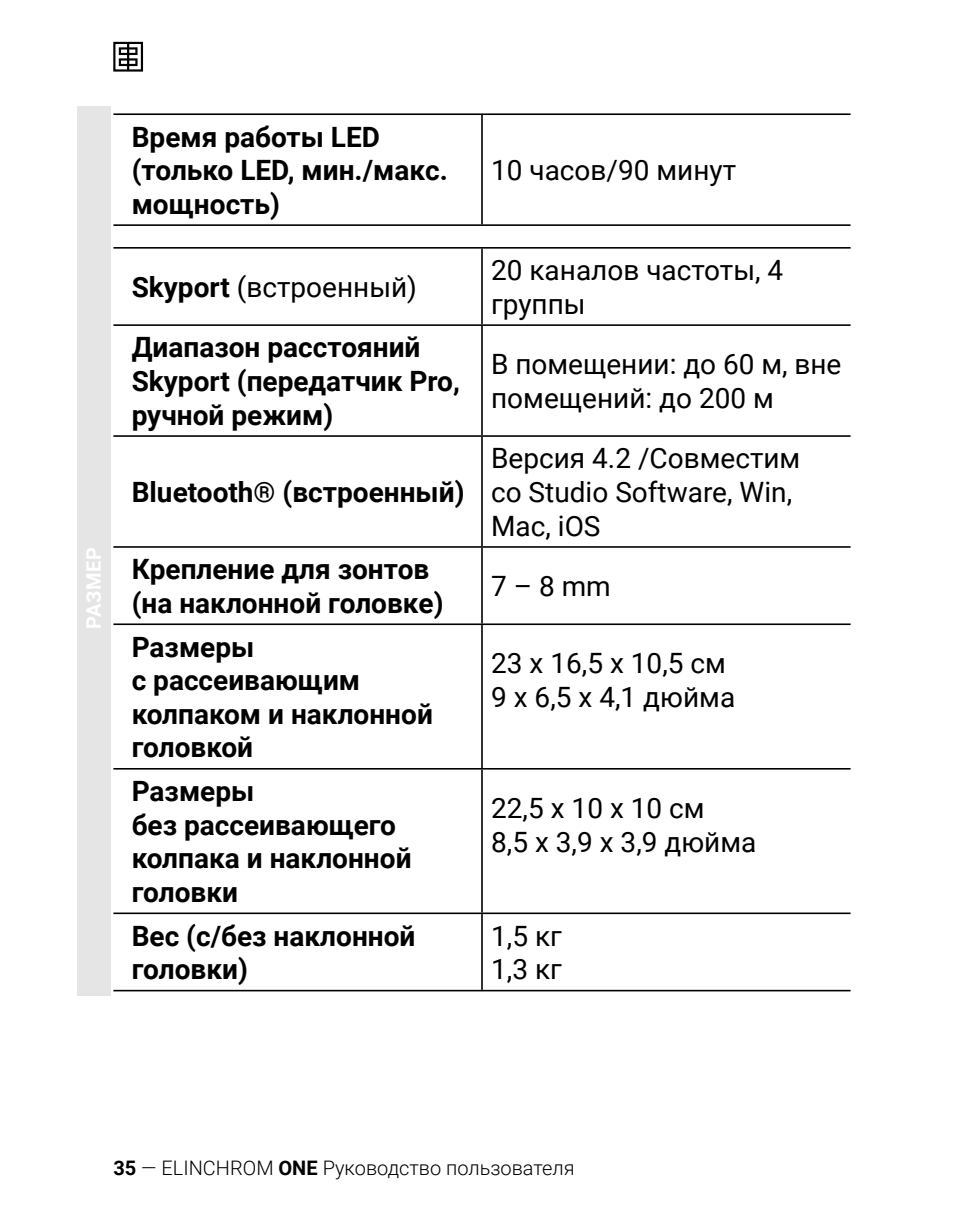
<style>
.page{position:relative;width:964px;height:1225px;background:#fff}
.page>*{position:absolute;margin:0;border:0;box-sizing:border-box;transform-origin:0 0}
.t1{font:700 28px/33.6px "Roboto";color:#000}
.t2{font:28px/33.6px "Roboto";color:#000}
.t3{font:300 20px "Roboto";color:#000}
.t4{font:700 20px "Roboto";letter-spacing:.035em;color:#fff}
.s1{font-weight:700}
</style>
<div class="page">
<hr style="left:113px;top:113px;width:369px;height:2px;background:#000">
<hr style="left:482px;top:113px;width:368px;height:2px;background:#000">
<hr style="left:113px;top:324px;width:369px;height:2px;background:#000">
<hr style="left:482px;top:324px;width:368px;height:2px;background:#000">
<hr style="left:113px;top:224px;width:369px;height:2px;background:#000">
<hr style="left:482px;top:224px;width:368px;height:2px;background:#000">
<hr style="left:113px;top:247px;width:369px;height:2px;background:#000">
<hr style="left:482px;top:247px;width:368px;height:2px;background:#000">
<hr style="left:113px;top:435px;width:369px;height:2px;background:#000">
<hr style="left:482px;top:435px;width:368px;height:2px;background:#000">
<hr style="left:113px;top:546px;width:369px;height:2px;background:#000">
<hr style="left:482px;top:546px;width:368px;height:2px;background:#000">
<hr style="left:113px;top:623px;width:369px;height:2px;background:#000">
<hr style="left:482px;top:623px;width:368px;height:2px;background:#000">
<hr style="left:113px;top:768px;width:369px;height:1px;background:#000">
<hr style="left:482px;top:768px;width:368px;height:1px;background:#000">
<hr style="left:113px;top:912px;width:369px;height:2px;background:#000">
<hr style="left:482px;top:912px;width:368px;height:2px;background:#000">
<hr style="left:113px;top:989px;width:369px;height:2px;background:#000">
<hr style="left:482px;top:989px;width:368px;height:2px;background:#000">
<hr style="left:481px;top:115px;width:2px;height:109px;background:#000">
<hr style="left:481px;top:249px;width:2px;height:75px;background:#000">
<hr style="left:481px;top:326px;width:2px;height:109px;background:#000">
<hr style="left:481px;top:437px;width:2px;height:109px;background:#000">
<hr style="left:481px;top:548px;width:2px;height:75px;background:#000">
<hr style="left:481px;top:625px;width:2px;height:143px;background:#000">
<hr style="left:481px;top:769px;width:2px;height:143px;background:#000">
<hr style="left:481px;top:914px;width:2px;height:75px;background:#000">
<div style="left:77px;top:107px;width:34px;height:889px;background:#e5e5e5"></div>
<svg style="left:113px;top:42px;width:30px;height:30px"></svg>
<p class="t4" style="left:80px;top:629px;width:84px;rotate:-90deg">РАЗМЕР</p>
<p class="t1" style="left:132px;top:119px;width:318px">Время работы LED (только LED, мин./макс. мощность)</p>
<p class="t2" style="left:132px;top:269px;width:287px"><span class="s1">Skyport</span> (встроенный)</p>
<p class="t1" style="left:132px;top:330px;width:330px">Диапазон расстояний<br>Skyport (передатчик Pro, ручной режим)</p>
<p class="t1" style="left:132px;top:474px;width:334px">Bluetooth® (встроенный)</p>
<p class="t1" style="left:132px;top:551px;width:313px">Крепление для зонтов (на наклонной головке)</p>
<p class="t1" style="left:132px;top:629px;width:303px">Размеры<br>с рассеивающим колпаком и наклонной головкой</p>
<p class="t1" style="left:132px;top:773px;width:281px">Размеры<br>без рассеивающего колпака и наклонной головки</p>
<p class="t2" style="left:491px;top:152px;width:247px">10 часов/90 минут</p>
<p class="t2" style="left:491px;top:252px;width:294px">20 каналов частоты, 4 группы</p>
<p class="t2" style="left:491px;top:346px;width:352px">В помещении: до 60 м, вне помещений: до 200 м</p>
<p class="t2" style="left:491px;top:440px;width:311px">Версия 4.2 /Совместим со Studio Software, Win,<br>Mac, iOS</p>
<p class="t2" style="left:491px;top:568px;width:121px">7 – 8 mm</p>
<p class="t2" style="left:491px;top:645px;width:246px">23 x 16,5 x 10,5 см<br>9 x 6,5 x 4,1 дюйма</p>
<p class="t2" style="left:491px;top:790px;width:267px">22,5 x 10 x 10 см<br>8,5 x 3,9 x 3,9 дюйма</p>
<p class="t1" style="left:132px;top:918px;width:285px">Вес (с/без наклонной головки)</p>
<p class="t2" style="left:491px;top:918px;width:72px">1,5 кг<br>1,3 кг</p>
<p class="t3" style="left:113px;top:1154px;width:463px"><span class="s1">35</span> — ELINCHROM <span class="s1">ONE</span> Руководство пользователя</p>
</div>
